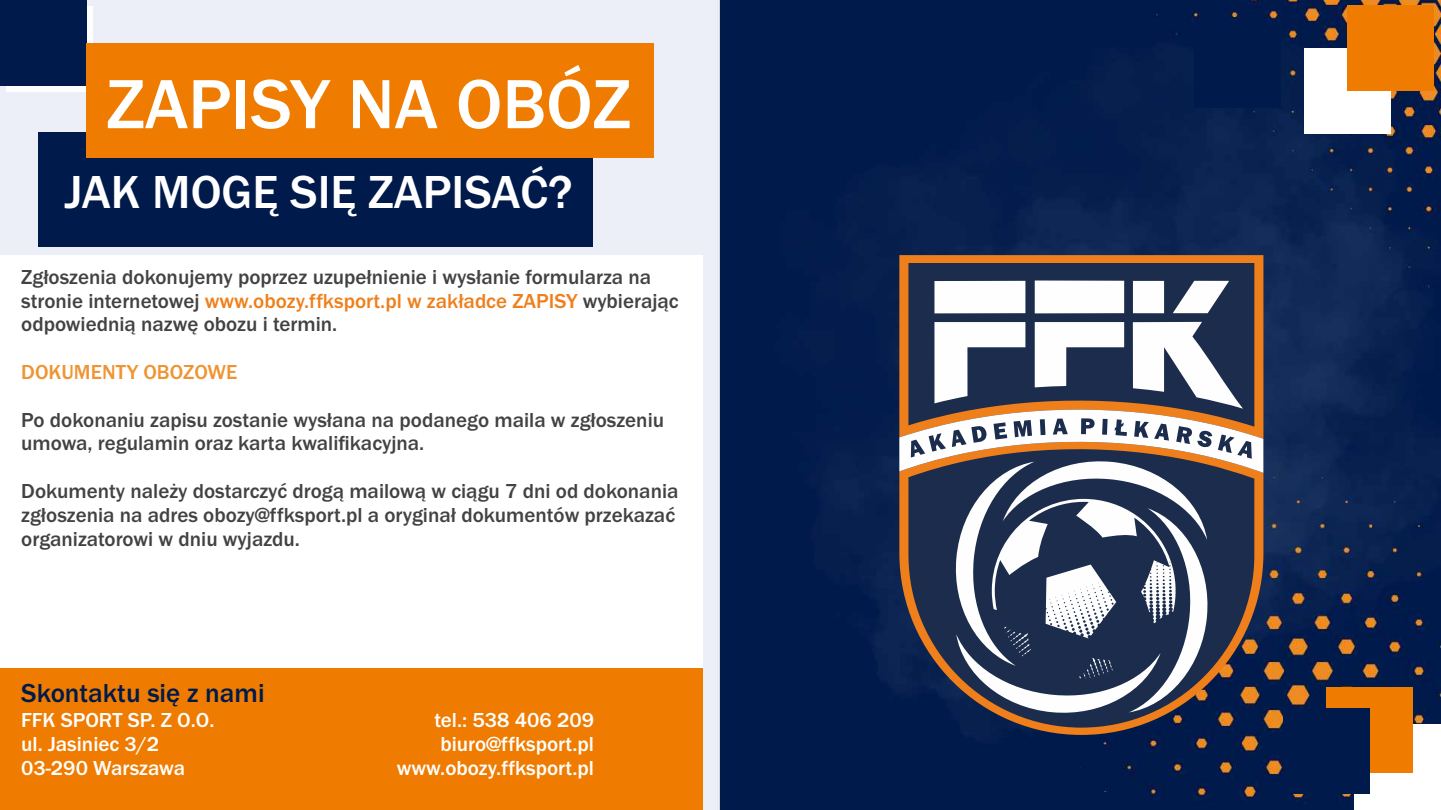
<style>
.page{position:relative;width:1441px;height:810px;background:#fff}
.page>*{position:absolute;margin:0;border:0;box-sizing:border-box;transform-origin:0 0}
.t1{font:500 72px "Franklin Gothic";color:#fff}
.t2{font:500 48px "Franklin Gothic";color:#fff}
.t3{font:500 27px "Franklin Gothic";color:#001a4b}
.t4{font:500 21px/23.9px "Franklin Gothic";color:#434242}
.t5{font:500 21px/23.9px "Franklin Gothic";color:#fff}
.t6{font:500 21px "Franklin Gothic";color:#ef9432}
.s1{color:#ef7f1a}
</style>
<div class="page">
<img style="left:0;top:0;width:1440px;height:810px">
<div style="left:6px;top:6px;width:86px;height:86px;background:#fff"></div>
<div style="left:0;top:0;width:86px;height:86px;background:#001a4b"></div>
<div style="left:39px;top:132px;width:554px;height:115px;background:#001a4b"></div>
<div style="left:86px;top:43px;width:567px;height:115px;background:#ef7c00"></div>
<div style="left:0;top:255px;width:702px;height:530px;background:#fff"></div>
<div style="left:1304px;top:48px;width:86px;height:86px;background:#fff"></div>
<div style="left:1194px;top:23px;width:86px;height:85px;background:#001a4b"></div>
<div style="left:1347px;top:6px;width:86px;height:85px;background:#ef7c00"></div>
<div style="left:1354px;top:724px;width:86px;height:86px;background:#fff"></div>
<div style="left:1325px;top:687px;width:86px;height:85px;background:#ef7c00"></div>
<div style="left:1282px;top:708px;width:86px;height:86px;background:#001a4b"></div>
<div style="left:0;top:668px;width:702px;height:142px;background:#ef7c00"></div>
<svg style="left:899px;top:255px;width:364px;height:26px;background:#ea7d1a"></svg>
<svg style="left:899px;top:717px;width:364px;height:18px;background:#292b43"></svg>
<svg style="left:908px;top:717px;width:345px;height:11px;background:#363342"></svg>
<div style="left:908px;top:263px;width:346px;height:18px;background:#1b2c4c"></div>
<svg style="left:899px;top:281px;width:364px;height:436px"></svg>
<h1 class="t1" style="left:106px;top:78px;width:526px">ZAPISY NA OBÓZ</h1>
<h2 class="t2" style="left:65px;top:175px;width:509px">JAK MOGĘ SIĘ ZAPISAĆ?</h2>
<p class="t4" style="left:21px;top:266px;width:659px">Zgłoszenia dokonujemy poprzez uzupełnienie i wysłanie formularza na stronie internetowej <span class="s1">www.obozy.ffksport.pl w zakładce ZAPISY</span> wybierając odpowiednią nazwę obozu i termin.</p>
<p class="t6" style="left:21px;top:364px;width:218px">DOKUMENTY OBOZOWE</p>
<p class="t4" style="left:21px;top:409px;width:644px">Po dokonaniu zapisu zostanie wysłana na podanego maila w zgłoszeniu umowa, regulamin oraz karta kwalifikacyjna.</p>
<p class="t4" style="left:21px;top:481px;width:658px">Dokumenty należy dostarczyć drogą mailową w ciągu 7 dni od dokonania zgłoszenia na adres obozy@ffksport.pl a oryginał dokumentów przekazać organizatorowi w dniu wyjazdu.</p>
<p class="t3" style="left:21px;top:683px;width:245px">Skontaktu się z nami</p>
<p class="t5" style="left:21px;top:710px;width:195px">FFK SPORT SP. Z O.O. ul. Jasiniec 3/2<br>03-290 Warszawa</p>
<p class="t5" style="left:397px;top:710px;width:198px;text-align:right">tel.: 538 406 209 biuro@ffksport.pl www.obozy.ffksport.pl</p>
</div>
